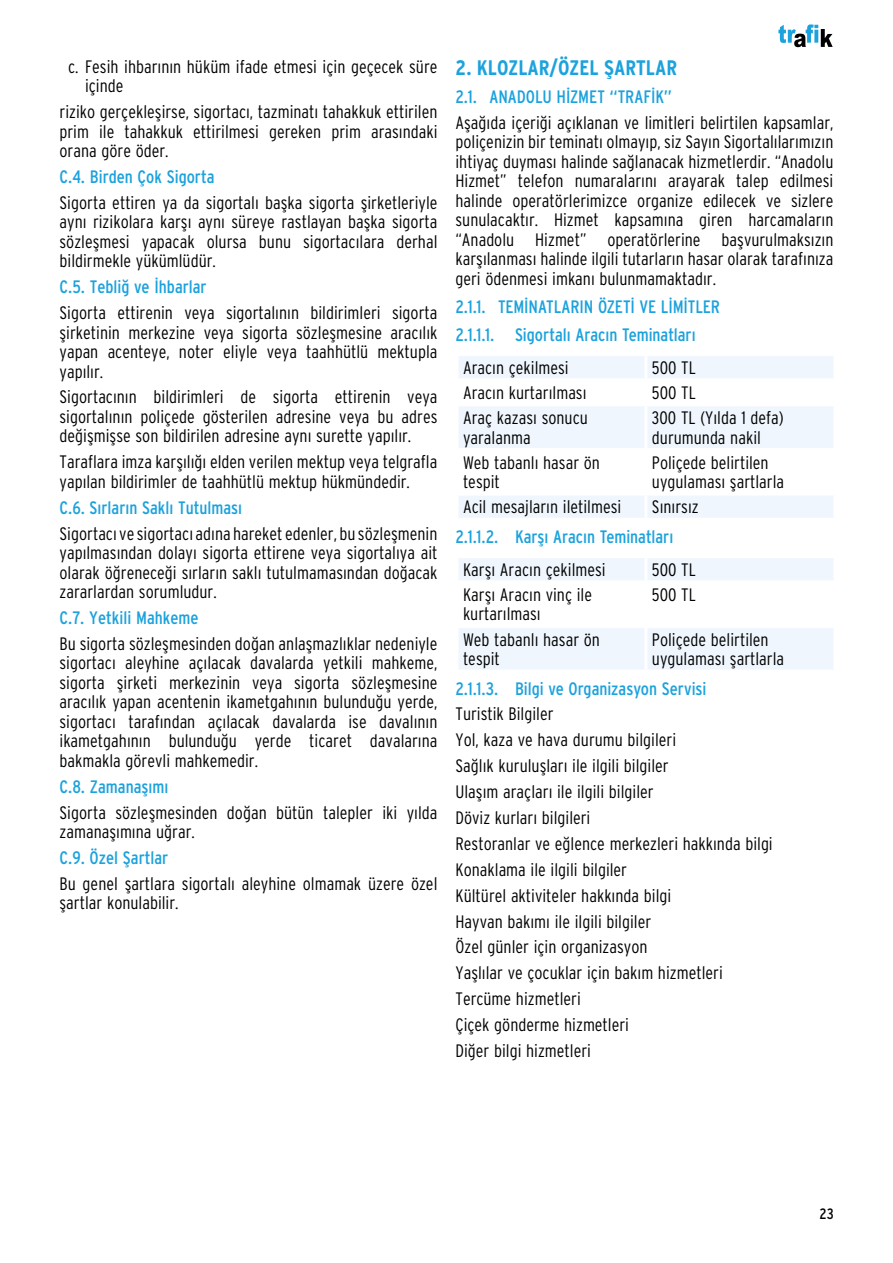
<style>
.page{position:relative;width:893px;height:1263px;background:#fff}
.page>*{position:absolute;margin:0;border:0;box-sizing:border-box;transform-origin:0 0}
.t1{font:700 condensed 21px "Interstate";color:#1ca2dd}
.t2{font:300 condensed 18px/19.5px "Interstate";color:#000}
.t3{font:condensed 18px/28px "Interstate";color:#1ca2dd}
.t4{font:condensed 15px "Interstate";color:#000}
</style>
<div class="page">
<svg style="left:778px;top:24px;width:55px;height:23px"></svg>
<svg style="left:459px;top:356px;width:374px;height:162px;fill:#eff6fd"></svg>
<hr style="left:644px;top:356px;width:3px;height:22px;background:#fff">
<hr style="left:455px;top:378px;width:191px;height:3px;background:#fff">
<hr style="left:646px;top:378px;width:190px;height:3px;background:#fff">
<hr style="left:644px;top:381px;width:3px;height:22px;background:#fff">
<hr style="left:455px;top:403px;width:191px;height:3px;background:#fff">
<hr style="left:646px;top:403px;width:190px;height:3px;background:#fff">
<hr style="left:644px;top:406px;width:3px;height:42px;background:#fff">
<hr style="left:455px;top:448px;width:191px;height:3px;background:#fff">
<hr style="left:646px;top:448px;width:190px;height:3px;background:#fff">
<hr style="left:644px;top:451px;width:3px;height:42px;background:#fff">
<hr style="left:455px;top:493px;width:191px;height:3px;background:#fff">
<hr style="left:646px;top:493px;width:190px;height:3px;background:#fff">
<hr style="left:644px;top:496px;width:3px;height:22px;background:#fff">
<svg style="left:459px;top:558px;width:374px;height:111px"></svg>
<hr style="left:644px;top:558px;width:3px;height:22px;background:#fff">
<hr style="left:455px;top:580px;width:191px;height:3px;background:#fff">
<hr style="left:646px;top:580px;width:190px;height:3px;background:#fff">
<hr style="left:644px;top:583px;width:3px;height:42px;background:#fff">
<hr style="left:455px;top:625px;width:191px;height:3px;background:#fff">
<hr style="left:646px;top:625px;width:190px;height:3px;background:#fff">
<hr style="left:644px;top:628px;width:3px;height:41px;background:#fff">
<p class="t2" style="left:85px;top:56px;width:354px;text-indent:-17px">c. Fesih ihbarının hüküm ifade etmesi için geçecek süre içinde</p>
<p class="t2" style="left:60px;top:102px;width:379px;text-align:justify">riziko gerçekleşirse, sigortacı, tazminatı tahakkuk ettirilen prim ile tahakkuk ettirilmesi gereken prim arasındaki orana göre öder.</p>
<p class="t3" style="left:60px;top:163px;width:157px">C.4. Birden Çok Sigorta</p>
<p class="t2" style="left:60px;top:193px;width:379px;text-align:justify">Sigorta ettiren ya da sigortalı başka sigorta şirketleriyle aynı rizikolara karşı aynı süreye rastlayan başka sigorta sözleşmesi yapacak olursa bunu sigortacılara derhal bildirmekle yükümlüdür.</p>
<p class="t3" style="left:60px;top:273px;width:149px">C.5. Tebliğ ve İhbarlar</p>
<p class="t2" style="left:60px;top:303px;width:379px;text-align:justify">Sigorta ettirenin veya sigortalının bildirimleri sigorta şirketinin merkezine veya sigorta sözleşmesine aracılık yapan acenteye, noter eliyle veya taahhütlü mektupla yapılır.</p>
<p class="t2" style="left:60px;top:387px;width:379px;text-align:justify">Sigortacının bildirimleri de sigorta ettirenin veya sigortalının poliçede gösterilen adresine veya bu adres değişmişse son bildirilen adresine aynı surette yapılır.</p>
<p class="t2" style="left:60px;top:452px;width:379px">Taraflara imza karşılığı elden verilen mektup veya telgrafla yapılan bildirimler de taahhütlü mektup hükmündedir.</p>
<p class="t3" style="left:60px;top:494px;width:184px">C.6. Sırların Saklı Tutulması</p>
<p class="t2" style="left:60px;top:523px;width:379px;text-align:justify">Sigortacı ve sigortacı adına hareket edenler, bu sözleşmenin yapılmasından dolayı sigorta ettirene veya sigortalıya ait olarak öğreneceği sırların saklı tutulmamasından doğacak zararlardan sorumludur.</p>
<p class="t3" style="left:60px;top:604px;width:141px">C.7. Yetkili Mahkeme</p>
<p class="t2" style="left:60px;top:634px;width:379px;text-align:justify">Bu sigorta sözleşmesinden doğan anlaşmazlıklar nedeniyle sigortacı aleyhine açılacak davalarda yetkili mahkeme, sigorta şirketi merkezinin veya sigorta sözleşmesine aracılık yapan acentenin ikametgahının bulunduğu yerde, sigortacı tarafından açılacak davalarda ise davalının ikametgahının bulunduğu yerde ticaret davalarına bakmakla görevli mahkemedir.</p>
<p class="t3" style="left:60px;top:773px;width:110px">C.8. Zamanaşımı</p>
<p class="t2" style="left:60px;top:802px;width:379px">Sigorta sözleşmesinden doğan bütün talepler iki yılda zamanaşımına uğrar.</p>
<p class="t3" style="left:60px;top:844px;width:110px">C.9. Özel Şartlar</p>
<p class="t2" style="left:60px;top:874px;width:379px">Bu genel şartlara sigortalı aleyhine olmamak üzere özel şartlar konulabilir.</p>
<p class="t1" style="left:455px;top:56px;width:223px">2. KLOZLAR/ÖZEL ŞARTLAR</p>
<p class="t3" style="left:455px;top:83px;width:218px">2.1. ANADOLU HİZMET “TRAFİK”</p>
<p class="t2" style="left:455px;top:113px;width:379px;text-align:justify">Aşağıda içeriği açıklanan ve limitleri belirtilen kapsamlar, poliçenizin bir teminatı olmayıp, siz Sayın Sigortalılarımızın ihtiyaç duyması halinde sağlanacak hizmetlerdir. “Anadolu Hizmet” telefon numaralarını arayarak talep edilmesi halinde operatörlerimizce organize edilecek ve sizlere sunulacaktır. Hizmet kapsamına giren harcamaların “Anadolu Hizmet” operatörlerine başvurulmaksızın karşılanması halinde ilgili tutarların hasar olarak tarafınıza geri ödenmesi imkanı bulunmamaktadır.</p>
<p class="t3" style="left:455px;top:293px;width:266px">2.1.1. TEMİNATLARIN ÖZETİ VE LİMİTLER<br>2.1.1.1. Sigortalı Aracın Teminatları</p>
<p class="t2" style="left:463px;top:358px;width:107px">Aracın çekilmesi</p>
<p class="t2" style="left:652px;top:358px;width:46px">500 TL</p>
<p class="t2" style="left:463px;top:383px;width:125px">Aracın kurtarılması</p>
<p class="t2" style="left:652px;top:383px;width:46px">500 TL</p>
<p class="t2" style="left:463px;top:408px;width:126px">Araç kazası sonucu yaralanma</p>
<p class="t2" style="left:652px;top:408px;width:133px">300 TL (Yılda 1 defa) durumunda nakil</p>
<p class="t2" style="left:463px;top:452px;width:138px">Web tabanlı hasar ön tespit</p>
<p class="t2" style="left:652px;top:452px;width:134px">Poliçede belirtilen uygulaması şartlarla</p>
<p class="t2" style="left:463px;top:497px;width:160px">Acil mesajların iletilmesi</p>
<p class="t2" style="left:652px;top:497px;width:48px">Sınırsız</p>
<p class="t3" style="left:455px;top:523px;width:219px">2.1.1.2. Karşı Aracın Teminatları</p>
<p class="t2" style="left:463px;top:560px;width:144px">Karşı Aracın çekilmesi</p>
<p class="t2" style="left:652px;top:560px;width:46px">500 TL</p>
<p class="t2" style="left:463px;top:585px;width:131px">Karşı Aracın vinç ile kurtarılması</p>
<p class="t2" style="left:652px;top:585px;width:46px">500 TL</p>
<p class="t2" style="left:463px;top:629px;width:138px">Web tabanlı hasar ön tespit</p>
<p class="t2" style="left:652px;top:629px;width:134px">Poliçede belirtilen uygulaması şartlarla</p>
<p class="t3" style="left:455px;top:674px;width:252px">2.1.1.3. Bilgi ve Organizasyon Servisi</p>
<p class="t2" style="left:455px;top:701px;width:319px;line-height:26px">Turistik Bilgiler<br>Yol, kaza ve hava durumu bilgileri<br>Sağlık kuruluşları ile ilgili bilgiler<br>Ulaşım araçları ile ilgili bilgiler<br>Döviz kurları bilgileri<br>Restoranlar ve eğlence merkezleri hakkında bilgi<br>Konaklama ile ilgili bilgiler<br>Kültürel aktiviteler hakkında bilgi<br>Hayvan bakımı ile ilgili bilgiler<br>Özel günler için organizasyon<br>Yaşlılar ve çocuklar için bakım hizmetleri<br>Tercüme hizmetleri<br>Çiçek gönderme hizmetleri<br>Diğer bilgi hizmetleri</p>
<p class="t4" style="left:820px;top:1205px;width:16px">23</p>
</div>
